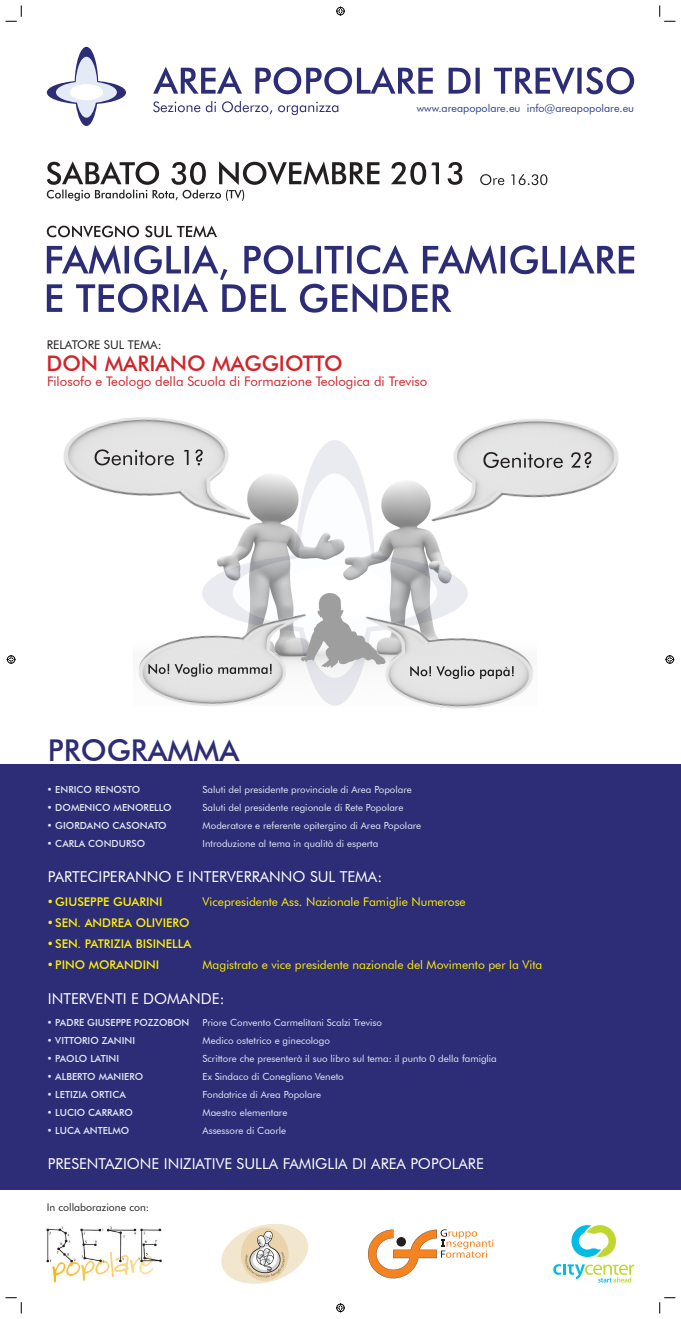
<style>
.page{position:relative;width:681px;height:1319px;background:#fff}
.page>*{position:absolute;margin:0;border:0;box-sizing:border-box;transform-origin:0 0}
.t1{font:500 30px "Futura BT";color:#2d2c76}
.t2{font:500 21.45px "Futura BT";color:#d1232a}
.t3{font:15px "Futura BT";color:#fff}
.t4{font:13.2px "Futura BT";color:#d1232a}
.t5{font:12px "Futura BT";color:#fff101}
.t6{font:500 12px "Futura BT";color:#fff101}
.t7{font:12px "Futura BT";color:#231f20}
.t8{font:10.73px "Futura BT";color:#253f8e}
.t9{font:10.5px "Futura BT";color:#231f20}
.t10{font:9.75px "Futura BT";color:#e4ebf6}
.t11{font:500 9.75px "Futura BT";color:#e4ebf6}
</style>
<div class="page">
<svg style="left:47px;top:47px;width:79px;height:79px"></svg>
<div style="left:70px;top:84px;width:33px;height:16px;background:#fff;border-radius:50%"></div>
<svg style="left:47px;top:161px;width:415px;height:40px"></svg>
<svg style="left:480px;top:174px;width:67px;height:11px"></svg>
<svg style="left:47px;top:225px;width:170px;height:12px"></svg>
<svg style="left:47px;top:245px;width:587px;height:68px"></svg>
<div style="left:0;top:764px;width:680px;height:425px;background:#2d2c76"></div>
<img style="left:46px;top:1226px;width:115px;height:56px">
<svg style="left:368px;top:1229px;width:125px;height:48px"></svg>
<svg style="left:153px;top:101px;width:185px;height:14px"></svg>
<svg style="left:153px;top:67px;width:481px;height:28px"></svg>
<img style="left:64px;top:417px;width:157px;height:92px">
<img style="left:463px;top:419px;width:156px;height:95px">
<svg style="left:202px;top:440px;width:265px;height:265px"></svg>
<svg style="left:233px;top:473px;width:204px;height:204px"></svg>
<svg style="left:279px;top:565px;width:112px;height:54px"></svg>
<svg style="left:94px;top:449px;width:109px;height:16px;background:#b8b7b8"></svg>
<svg style="left:483px;top:452px;width:108px;height:16px;background:#b5b4b4"></svg>
<svg style="left:318px;top:591px;width:35px;height:77px"></svg>
<img style="left:353px;top:589px;width:180px;height:120px">
<img style="left:138px;top:587px;width:180px;height:119px">
<svg style="left:410px;top:665px;width:103px;height:14px"></svg>
<svg style="left:148px;top:663px;width:123px;height:13px;background:#b7b6b6"></svg>
<svg style="left:571px;top:1225px;width:44px;height:31px"></svg>
<svg style="left:553px;top:1264px;width:81px;height:18px"></svg>
<svg style="left:221px;top:1224px;width:87px;height:59px"></svg>
<svg style="left:6px;top:6px;width:16px;height:16px"></svg>
<svg style="left:6px;top:1297px;width:16px;height:16px"></svg>
<svg style="left:659px;top:6px;width:16px;height:16px"></svg>
<svg style="left:659px;top:1297px;width:16px;height:16px"></svg>
<svg style="left:336px;top:7px;width:9px;height:9px"></svg>
<svg style="left:336px;top:1303px;width:9px;height:8px"></svg>
<svg style="left:7px;top:655px;width:9px;height:9px"></svg>
<svg style="left:665px;top:655px;width:9px;height:9px"></svg>
<p class="t8" style="left:416px;top:102px;width:219px">www.areapopolare.eu info@areapopolare.eu</p>
<p class="t7" style="left:47px;top:337px;width:116px">RELATORE SUL TEMA:</p>
<h2 class="t2" style="left:46px;top:350px;width:297px">DON MARIANO MAGGIOTTO</h2>
<h3 class="t4" style="left:47px;top:373px;width:382px">Filosofo e Teologo della Scuola di Formazione Teologica di Treviso</h3>
<h1 class="t1" style="left:48px;top:731px;width:193px">PROGRAMMA</h1>
<p class="t11" style="left:47px;top:783px;width:95px">• ENRICO RENOSTO</p>
<p class="t10" style="left:202px;top:783px;width:211px">Saluti del presidente provinciale di Area Popolare</p>
<p class="t11" style="left:47px;top:801px;width:126px">• DOMENICO MENORELLO</p>
<p class="t10" style="left:202px;top:801px;width:202px">Saluti del presidente regionale di Rete Popolare</p>
<p class="t11" style="left:47px;top:819px;width:121px">• GIORDANO CASONATO</p>
<p class="t10" style="left:202px;top:819px;width:220px">Moderatore e referente opitergino di Area Popolare</p>
<p class="t11" style="left:47px;top:837px;width:100px">• CARLA CONDURSO</p>
<p class="t10" style="left:202px;top:837px;width:177px">Introduzione al tema in qualità di esperta</p>
<h3 class="t3" style="left:48px;top:867px;width:335px">PARTECIPERANNO E INTERVERRANNO SUL TEMA:</h3>
<p class="t6" style="left:47px;top:894px;width:117px">• GIUSEPPE GUARINI</p>
<p class="t5" style="left:202px;top:894px;width:264px">Vicepresidente Ass. Nazionale Famiglie Numerose</p>
<p class="t6" style="left:47px;top:915px;width:144px">• SEN. ANDREA OLIVIERO</p>
<p class="t6" style="left:47px;top:936px;width:146px">• SEN. PATRIZIA BISINELLA</p>
<p class="t6" style="left:47px;top:956px;width:114px">• PINO MORANDINI</p>
<p class="t5" style="left:202px;top:956px;width:341px">Magistrato e vice presidente nazionale del Movimento per la Vita</p>
<h3 class="t3" style="left:48px;top:988px;width:178px">INTERVENTI E DOMANDE:</h3>
<p class="t11" style="left:47px;top:1016px;width:144px">• PADRE GIUSEPPE POZZOBON</p>
<p class="t10" style="left:202px;top:1016px;width:181px">Priore Convento Carmelitani Scalzi Treviso</p>
<p class="t11" style="left:47px;top:1034px;width:90px">• VITTORIO ZANINI</p>
<p class="t10" style="left:202px;top:1034px;width:129px">Medico ostetrico e ginecologo</p>
<p class="t11" style="left:47px;top:1052px;width:74px">• PAOLO LATINI</p>
<p class="t10" style="left:202px;top:1052px;width:295px">Scrittore che presenterà il suo libro sul tema: il punto 0 della famiglia</p>
<p class="t11" style="left:47px;top:1070px;width:98px">• ALBERTO MANIERO</p>
<p class="t10" style="left:202px;top:1070px;width:143px">Ex Sindaco di Conegliano Veneto</p>
<p class="t11" style="left:47px;top:1088px;width:80px">• LETIZIA ORTICA</p>
<p class="t10" style="left:202px;top:1088px;width:120px">Fondatrice di Area Popolare</p>
<p class="t11" style="left:47px;top:1106px;width:88px">• LUCIO CARRARO</p>
<p class="t10" style="left:202px;top:1106px;width:86px">Maestro elementare</p>
<p class="t11" style="left:47px;top:1124px;width:84px">• LUCA ANTELMO</p>
<p class="t10" style="left:202px;top:1124px;width:85px">Assessore di Caorle</p>
<h3 class="t3" style="left:48px;top:1154px;width:437px">PRESENTAZIONE INIZIATIVE SULLA FAMIGLIA DI AREA POPOLARE</h3>
<p class="t9" style="left:47px;top:1200px;width:104px">In collaborazione con:</p>
</div>
